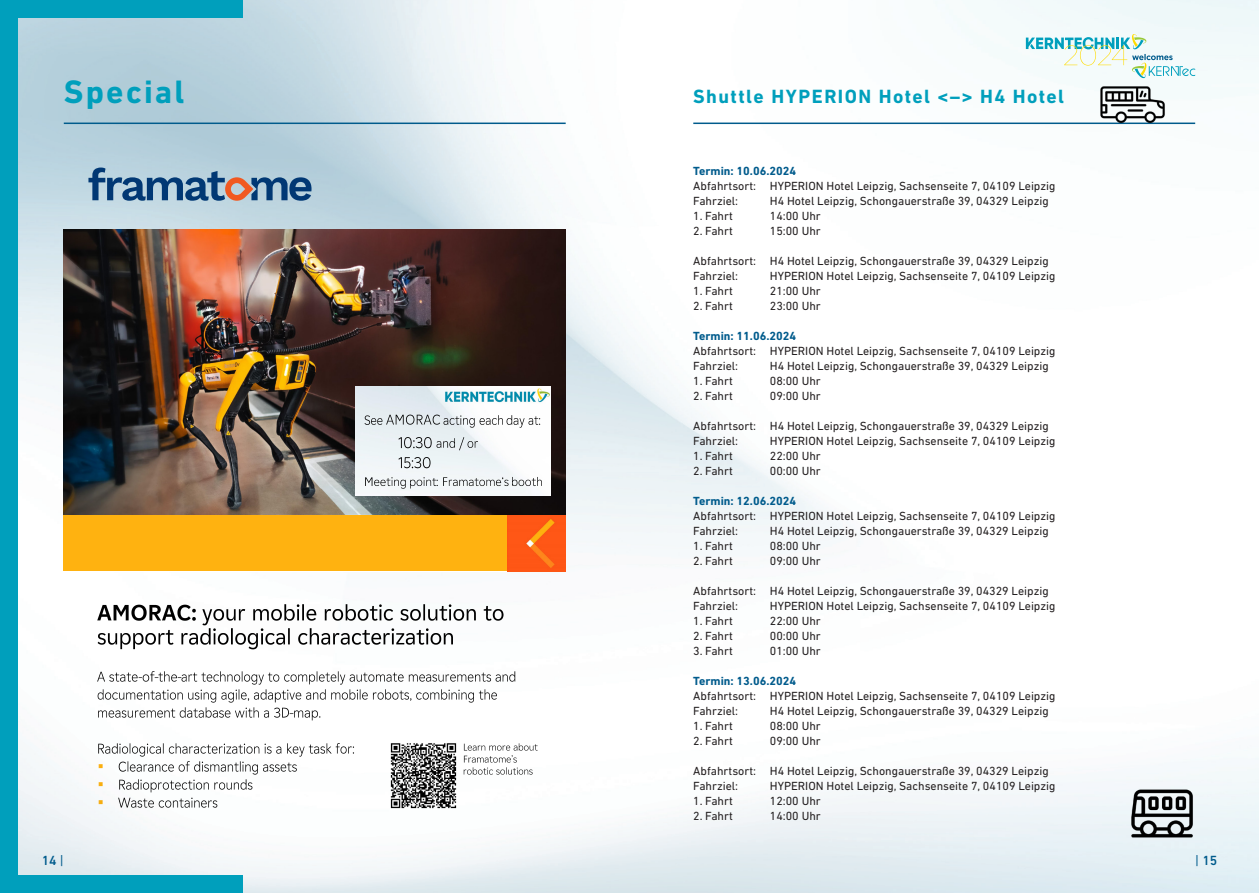
<style>
.page{position:relative;width:1259px;height:893px;background:#fff}
.page>*{position:absolute;margin:0;border:0;box-sizing:border-box;transform-origin:0 0}
.KT_Head_3_Programm_Bold{font:700 33px "DIN Next LT Pro";letter-spacing:.065em;color:#009fbc}
.KT_Head_3_Programm_Bold-2{font:700 19.5px "DIN Next LT Pro";letter-spacing:.07em;color:#009fbc}
.t1{font:500 13.5px "DIN Next LT Pro";color:#005b8c}
.t2{font:13.2px/18px "Wingdings";color:#ffb210;text-align:justify}
.t3{font:12px "DIN Next LT Pro";color:#231f20}
.t4{font:700 12px "DIN Next LT Pro";color:#005b8c}
.s1{font-weight:400}
</style>
<div class="page">
<img style="left:17px;top:0;width:1242px;height:893px">
<hr style="left:64px;top:123px;width:502px;height:1px;background:#005b8c">
<div style="left:0;top:876px;width:242px;height:17px;background:#009fbc"></div>
<div style="left:0;top:0;width:242px;height:17px;background:#009fbc"></div>
<div style="left:0;top:0;width:17px;height:893px;background:#009fbc"></div>
<svg style="left:1026px;top:34px;width:169px;height:45px"></svg>
<hr style="left:693px;top:123px;width:502px;height:1px;background:#005b8c">
<img style="left:1121px;top:769px;width:81px;height:81px">
<img style="left:1097px;top:70px;width:70px;height:70px">
<div style="left:64px;top:513px;width:452px;height:58px;background:#ffb210"></div>
<img style="left:507px;top:514px;width:59px;height:57px">
<img style="left:64px;top:229px;width:502px;height:285px">
<img style="left:355px;top:387px;width:195px;height:108px">
<img style="left:364px;top:413px;width:22px;height:14px">
<img style="left:386px;top:412px;width:63px;height:16px">
<img style="left:444px;top:413px;width:35px;height:14px">
<img style="left:479px;top:413px;width:28px;height:14px">
<img style="left:507px;top:413px;width:21px;height:14px">
<img style="left:528px;top:413px;width:17px;height:14px">
<img style="left:398px;top:434px;width:45px;height:17px">
<img style="left:436px;top:436px;width:31px;height:14px">
<img style="left:467px;top:436px;width:17px;height:14px">
<img style="left:398px;top:454px;width:39px;height:17px">
<img style="left:364px;top:474px;width:45px;height:15px">
<img style="left:409px;top:474px;width:103px;height:15px">
<img style="left:436px;top:474px;width:9px;height:15px">
<img style="left:512px;top:474px;width:37px;height:15px">
<svg style="left:88px;top:168px;width:223px;height:33px"></svg>
<div style="left:64px;top:589px;width:502px;height:252px;background:#fff"></div>
<img style="left:98px;top:604px;width:98px;height:17px">
<img style="left:202px;top:604px;width:302px;height:19px">
<img style="left:98px;top:623px;width:355px;height:26px">
<img style="left:98px;top:671px;width:40px;height:11px">
<img style="left:142px;top:671px;width:35px;height:11px">
<img style="left:154px;top:671px;width:9px;height:11px">
<img style="left:182px;top:671px;width:334px;height:13px">
<img style="left:98px;top:689px;width:399px;height:13px">
<img style="left:98px;top:707px;width:191px;height:11px">
<img style="left:294px;top:710px;width:27px;height:10px">
<img style="left:98px;top:743px;width:256px;height:13px">
<img style="left:118px;top:761px;width:179px;height:13px">
<img style="left:119px;top:779px;width:134px;height:13px">
<img style="left:118px;top:797px;width:100px;height:11px">
<img style="left:464px;top:743px;width:74px;height:8px">
<img style="left:464px;top:755px;width:53px;height:8px">
<img style="left:464px;top:767px;width:69px;height:8px">
<img style="left:390px;top:743px;width:67px;height:66px">
<p class="KT_Head_3_Programm_Bold" style="left:64px;top:73px;width:122px">Special</p>
<p class="KT_Head_3_Programm_Bold-2" style="left:693px;top:85px;width:372px">Shuttle HYPERION Hotel &lt;–&gt; H4 Hotel</p>
<p class="t2" style="left:98px;top:757px;width:8px">▪ ▪ ▪</p>
<p class="t4" style="left:693px;top:163px;width:104px">Termin: 10.06.2024</p>
<p class="t3" style="left:693px;top:179px;width:364px">Abfahrtsort: HYPERION Hotel Leipzig, Sachsenseite 7, 04109 Leipzig</p>
<p class="t3" style="left:693px;top:194px;width:46px">Fahrziel:</p>
<p class="t3" style="left:770px;top:194px;width:280px">H4 Hotel Leipzig, Schongauerstraße 39, 04329 Leipzig</p>
<p class="t3" style="left:693px;top:209px;width:41px">1. Fahrt</p>
<p class="t3" style="left:770px;top:209px;width:52px">14:00 Uhr</p>
<p class="t3" style="left:693px;top:224px;width:41px">2. Fahrt</p>
<p class="t3" style="left:770px;top:224px;width:52px">15:00 Uhr</p>
<p class="t3" style="left:693px;top:254px;width:357px">Abfahrtsort: H4 Hotel Leipzig, Schongauerstraße 39, 04329 Leipzig</p>
<p class="t3" style="left:693px;top:269px;width:46px">Fahrziel:</p>
<p class="t3" style="left:770px;top:269px;width:287px">HYPERION Hotel Leipzig, Sachsenseite 7, 04109 Leipzig</p>
<p class="t3" style="left:693px;top:284px;width:41px">1. Fahrt</p>
<p class="t3" style="left:770px;top:284px;width:52px">21:00 Uhr</p>
<p class="t3" style="left:693px;top:299px;width:41px">2. Fahrt</p>
<p class="t3" style="left:770px;top:299px;width:52px">23:00 Uhr</p>
<p class="t4" style="left:693px;top:328px;width:104px">Termin: 11.06.2024</p>
<p class="t3" style="left:693px;top:344px;width:364px">Abfahrtsort: HYPERION Hotel Leipzig, Sachsenseite 7, 04109 Leipzig</p>
<p class="t3" style="left:693px;top:359px;width:46px">Fahrziel:</p>
<p class="t3" style="left:770px;top:359px;width:280px">H4 Hotel Leipzig, Schongauerstraße 39, 04329 Leipzig</p>
<p class="t3" style="left:693px;top:374px;width:41px">1. Fahrt</p>
<p class="t3" style="left:770px;top:374px;width:52px">08:00 Uhr</p>
<p class="t3" style="left:693px;top:389px;width:41px">2. Fahrt</p>
<p class="t3" style="left:770px;top:389px;width:52px">09:00 Uhr</p>
<p class="t3" style="left:693px;top:419px;width:357px">Abfahrtsort: H4 Hotel Leipzig, Schongauerstraße 39, 04329 Leipzig</p>
<p class="t3" style="left:693px;top:434px;width:46px">Fahrziel:</p>
<p class="t3" style="left:770px;top:434px;width:287px">HYPERION Hotel Leipzig, Sachsenseite 7, 04109 Leipzig</p>
<p class="t3" style="left:693px;top:449px;width:41px">1. Fahrt</p>
<p class="t3" style="left:770px;top:449px;width:52px">22:00 Uhr</p>
<p class="t3" style="left:693px;top:464px;width:41px">2. Fahrt</p>
<p class="t3" style="left:770px;top:464px;width:52px">00:00 Uhr</p>
<p class="t4" style="left:693px;top:493px;width:104px">Termin: 12.06.2024</p>
<p class="t3" style="left:693px;top:509px;width:364px">Abfahrtsort: HYPERION Hotel Leipzig, Sachsenseite 7, 04109 Leipzig</p>
<p class="t3" style="left:693px;top:524px;width:46px">Fahrziel:</p>
<p class="t3" style="left:770px;top:524px;width:280px">H4 Hotel Leipzig, Schongauerstraße 39, 04329 Leipzig</p>
<p class="t3" style="left:693px;top:539px;width:41px">1. Fahrt</p>
<p class="t3" style="left:770px;top:539px;width:52px">08:00 Uhr</p>
<p class="t3" style="left:693px;top:554px;width:41px">2. Fahrt</p>
<p class="t3" style="left:770px;top:554px;width:52px">09:00 Uhr</p>
<p class="t3" style="left:693px;top:584px;width:357px">Abfahrtsort: H4 Hotel Leipzig, Schongauerstraße 39, 04329 Leipzig</p>
<p class="t3" style="left:693px;top:599px;width:46px">Fahrziel:</p>
<p class="t3" style="left:770px;top:599px;width:287px">HYPERION Hotel Leipzig, Sachsenseite 7, 04109 Leipzig</p>
<p class="t3" style="left:693px;top:614px;width:41px">1. Fahrt</p>
<p class="t3" style="left:770px;top:614px;width:52px">22:00 Uhr</p>
<p class="t3" style="left:693px;top:629px;width:41px">2. Fahrt</p>
<p class="t3" style="left:770px;top:629px;width:52px">00:00 Uhr</p>
<p class="t3" style="left:693px;top:644px;width:41px">3. Fahrt</p>
<p class="t3" style="left:770px;top:644px;width:52px">01:00 Uhr</p>
<p class="t4" style="left:693px;top:673px;width:104px">Termin: 13.06.2024</p>
<p class="t3" style="left:693px;top:689px;width:364px">Abfahrtsort: HYPERION Hotel Leipzig, Sachsenseite 7, 04109 Leipzig</p>
<p class="t3" style="left:693px;top:704px;width:46px">Fahrziel:</p>
<p class="t3" style="left:770px;top:704px;width:280px">H4 Hotel Leipzig, Schongauerstraße 39, 04329 Leipzig</p>
<p class="t3" style="left:693px;top:719px;width:41px">1. Fahrt</p>
<p class="t3" style="left:770px;top:719px;width:52px">08:00 Uhr</p>
<p class="t3" style="left:693px;top:734px;width:41px">2. Fahrt</p>
<p class="t3" style="left:770px;top:734px;width:52px">09:00 Uhr</p>
<p class="t3" style="left:693px;top:764px;width:357px">Abfahrtsort: H4 Hotel Leipzig, Schongauerstraße 39, 04329 Leipzig</p>
<p class="t3" style="left:693px;top:779px;width:46px">Fahrziel:</p>
<p class="t3" style="left:770px;top:779px;width:287px">HYPERION Hotel Leipzig, Sachsenseite 7, 04109 Leipzig</p>
<p class="t3" style="left:693px;top:794px;width:41px">1. Fahrt</p>
<p class="t3" style="left:770px;top:794px;width:52px">12:00 Uhr</p>
<p class="t3" style="left:693px;top:809px;width:41px">2. Fahrt</p>
<p class="t3" style="left:770px;top:809px;width:52px">14:00 Uhr</p>
<p class="t1" style="left:42px;top:853px;width:24px">14<span class="s1">|</span></p>
<p class="t1" style="left:1195px;top:853px;width:24px"><span class="s1">|</span> 15</p>
</div>
